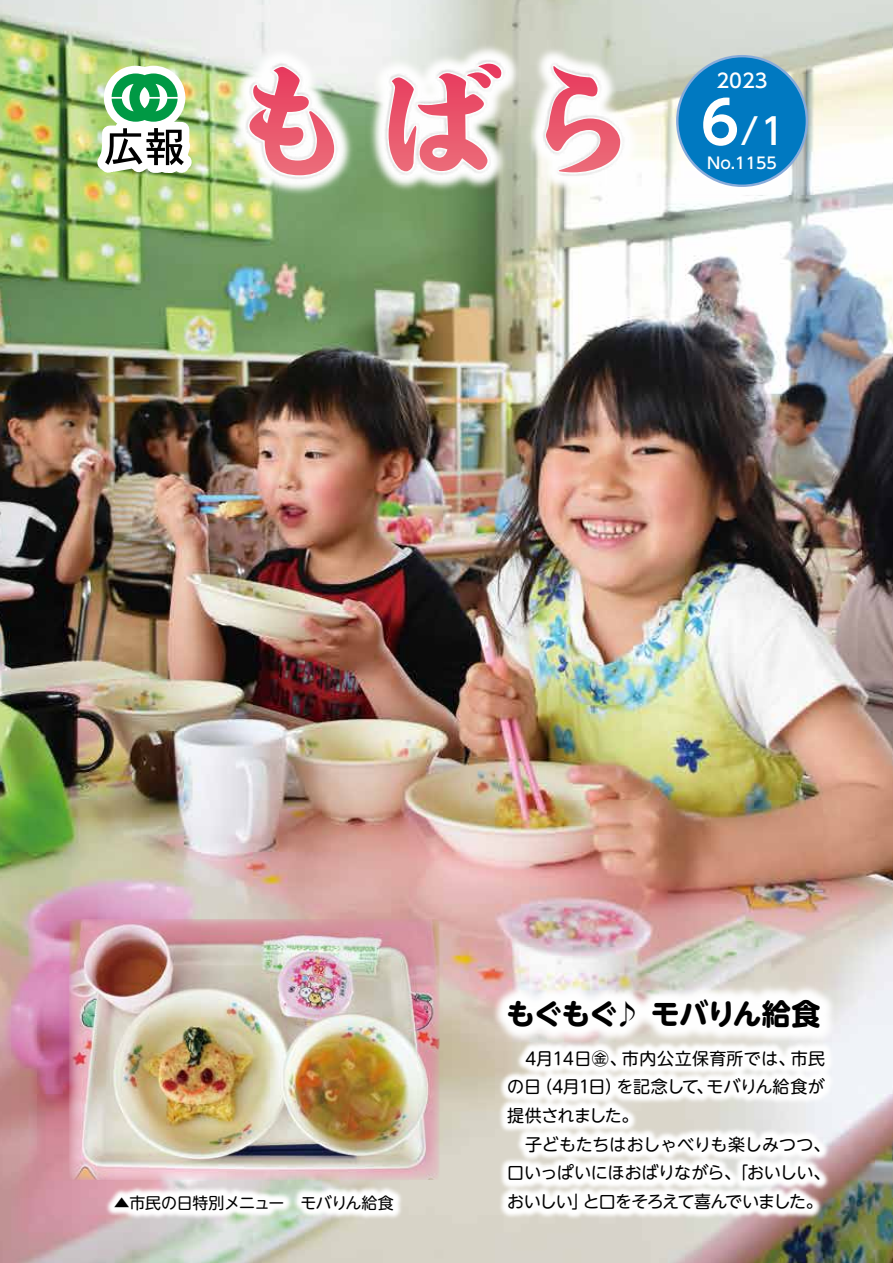
<style>
.page{position:relative;width:893px;height:1263px;background:#fff}
.page>*{position:absolute;margin:0;border:0;box-sizing:border-box;transform-origin:0 0}
.t1{font:500 36.3px "UD Shin Go Pro";color:#fff}
.t2{font:700 28.95px "UD Shin M Go Pr 6 N";letter-spacing:-.035em;color:#000}
.t3{font:500 19.35px "UD Shin Go Pro";color:#fff}
.t4{font:16.95px/28.7px "UD Shin M Go Pr 6 N";letter-spacing:-.015em;color:#000}
.t5{font:16.95px "UD Shin M Go Pr 6 N";letter-spacing:-.05em;color:#000}
.t6{font:16.95px "UD Shin M Go Pr 6 N";letter-spacing:.02em;color:#000}
.t7{font:16.95px "UD Shin M Go Pr 6 N";letter-spacing:-.045em;color:#000}
.t8{font:15.9px "UD Shin M Go Pr 6 N";letter-spacing:-.025em;color:#000}
.t9{font:500 15.75px "UD Shin Go Pro";color:#fff}
.s1{font-family:"UD Shin Go Pro De";font-weight:700;font-size:58.05px}
</style>
<div class="page">
<img style="left:0;top:0;width:893px;height:1263px">
<img style="left:441px;top:935px;width:444px;height:165px">
<img style="left:447px;top:989px;width:444px;height:274px">
<img style="left:53px;top:1134px;width:401px;height:129px">
<img style="left:68px;top:919px;width:371px;height:261px">
<div style="left:676px;top:55px;width:132px;height:132px;background:#0079c1;border:2px solid #88abda;border-radius:50%"></div>
<img style="left:83px;top:58px;width:76px;height:133px">
<img style="left:159px;top:0;width:558px;height:258px">
<img style="left:170px;top:0;width:536px;height:247px">
<svg style="left:249px;top:67px;width:85px;height:108px"></svg>
<svg style="left:389px;top:64px;width:112px;height:107px"></svg>
<svg style="left:546px;top:66px;width:74px;height:106px"></svg>
<p class="t3" style="left:716px;top:65px;width:53px">2023</p>
<h1 class="t1" style="left:701px;top:102px;width:85px"><span class="s1">6</span>/1</h1>
<p class="t9" style="left:707px;top:151px;width:71px">No.1155</p>
<p class="t8" style="left:114px;top:1189px;width:282px">▲市民の日特別メニュー　モバりん給食</p>
<h2 class="t2" style="left:612px;top:989px;width:210px">♪ モバりん給食</h2>
<h2 class="t2" style="left:506px;top:989px;width:113px">もぐもぐ</h2>
<p class="t4" style="left:616px;top:1043px;width:210px;text-indent:-109px">　4月14日㊎、<br>を記念してモバりん給食が</p>
<p class="t6" style="left:622px;top:1044px;width:175px">市内公立保育所では、</p>
<p class="t4" style="left:791px;top:1043px;width:36px">市民</p>
<p class="t4" style="left:536px;top:1071px;width:88px">（4月日1 ）</p>
<p class="t4" style="left:507px;top:1071px;width:35px">の日</p>
<p class="t7" style="left:507px;top:1101px;width:133px">提供されました。</p>
<p class="t4" style="left:507px;top:1129px;width:325px">　子どもたちはおしゃべりも楽しみつつ、</p>
<p class="t4" style="left:507px;top:1157px;width:325px">口いっぱいにほおばりながら、「おいしい、</p>
<p class="t5" style="left:583px;top:1187px;width:241px">と口をそろえて喜んでいました。</p>
<p class="t4" style="left:696px;top:1071px;width:19px">、</p>
<p class="t4" style="left:507px;top:1186px;width:83px">おいしい」</p>
</div>
